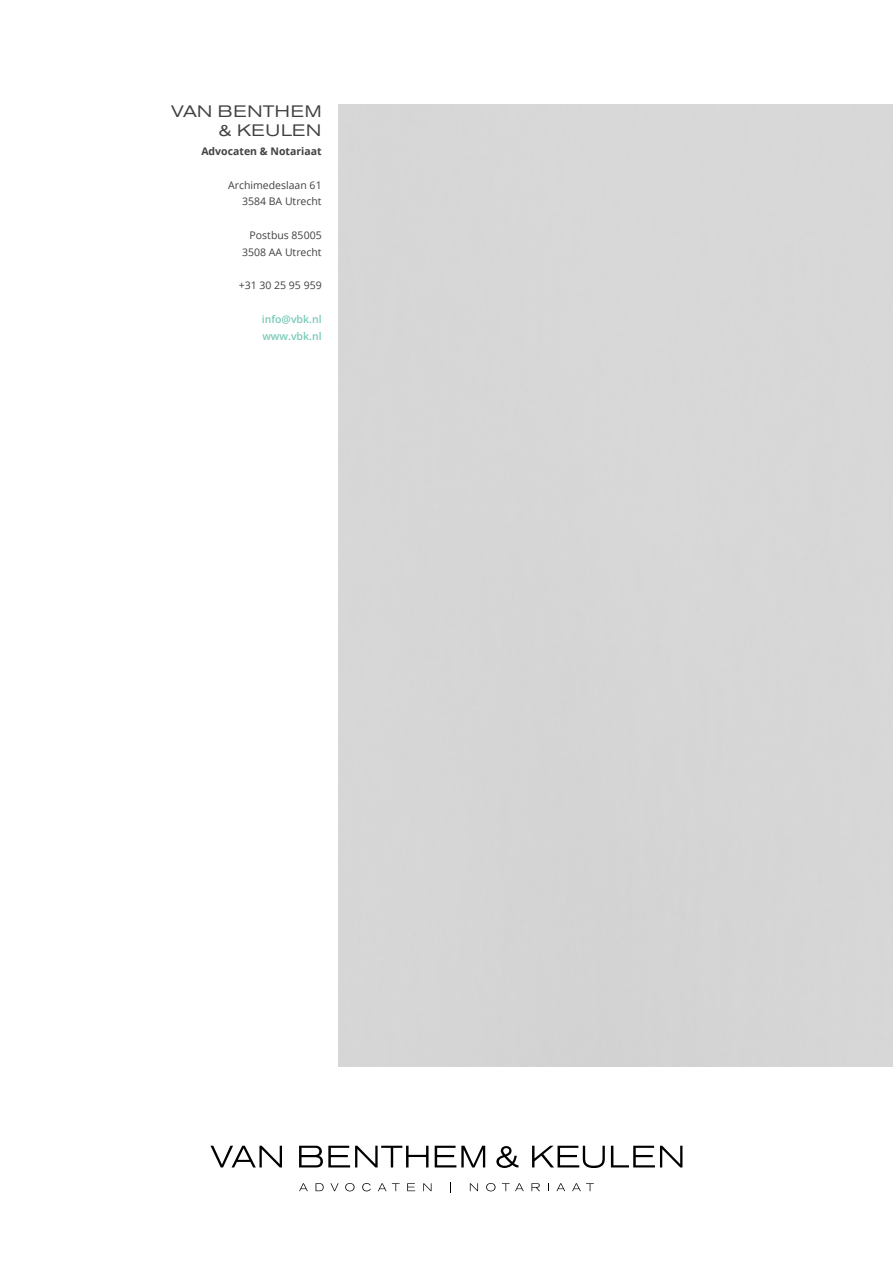
<style>
.page{position:relative;width:893px;height:1263px;background:#fff}
.page>*{position:absolute;margin:0;border:0;box-sizing:border-box;transform-origin:0 0}
.t1{font:expanded 16.5px/19.5px "Akzidenz Grotesk Std";letter-spacing:.055em;color:#414042;text-align:right}
.t2{font:10.5px/16.8px "Open Sans";color:#414042;text-align:right}
.t3{font:600 10.5px/16.8px "Open Sans";color:#78cab8}
.t4{font:700 10.5px "Open Sans";color:#414042}
</style>
<div class="page">
<svg style="left:299px;top:1183px;width:9px;height:8px"></svg>
<svg style="left:316px;top:1183px;width:8px;height:8px"></svg>
<svg style="left:330px;top:1183px;width:9px;height:8px"></svg>
<svg style="left:345px;top:1183px;width:10px;height:8px"></svg>
<svg style="left:362px;top:1183px;width:9px;height:8px"></svg>
<svg style="left:378px;top:1183px;width:22px;height:8px"></svg>
<svg style="left:407px;top:1183px;width:8px;height:8px"></svg>
<svg style="left:423px;top:1183px;width:8px;height:8px"></svg>
<svg style="left:470px;top:1183px;width:8px;height:8px"></svg>
<svg style="left:486px;top:1183px;width:9px;height:8px"></svg>
<svg style="left:502px;top:1183px;width:22px;height:8px"></svg>
<svg style="left:531px;top:1183px;width:9px;height:8px"></svg>
<svg style="left:556px;top:1183px;width:9px;height:8px"></svg>
<svg style="left:572px;top:1183px;width:22px;height:8px"></svg>
<svg style="left:210px;top:1146px;width:72px;height:21px"></svg>
<svg style="left:299px;top:1146px;width:129px;height:21px"></svg>
<svg style="left:435px;top:1146px;width:50px;height:21px"></svg>
<svg style="left:496px;top:1146px;width:22px;height:22px"></svg>
<svg style="left:532px;top:1146px;width:73px;height:22px"></svg>
<svg style="left:611px;top:1146px;width:71px;height:21px"></svg>
<h1 class="t1" style="left:171px;top:101px;width:152px">VAN BENTHEM &amp; KEULEN</h1>
<p class="t4" style="left:201px;top:144px;width:122px">Advocaten &amp; Notariaat</p>
<p class="t2" style="left:228px;top:176px;width:95px">Archimedeslaan 61<br>3584 BA Utrecht</p>
<p class="t2" style="left:242px;top:226px;width:81px">Postbus 85005<br>3508 AA Utrecht</p>
<p class="t2" style="left:239px;top:277px;width:84px">+31 30 25 95 959</p>
<p class="t3" style="left:262px;top:310px;width:61px">info@vbk.nl www.vbk.nl</p>
</div>
